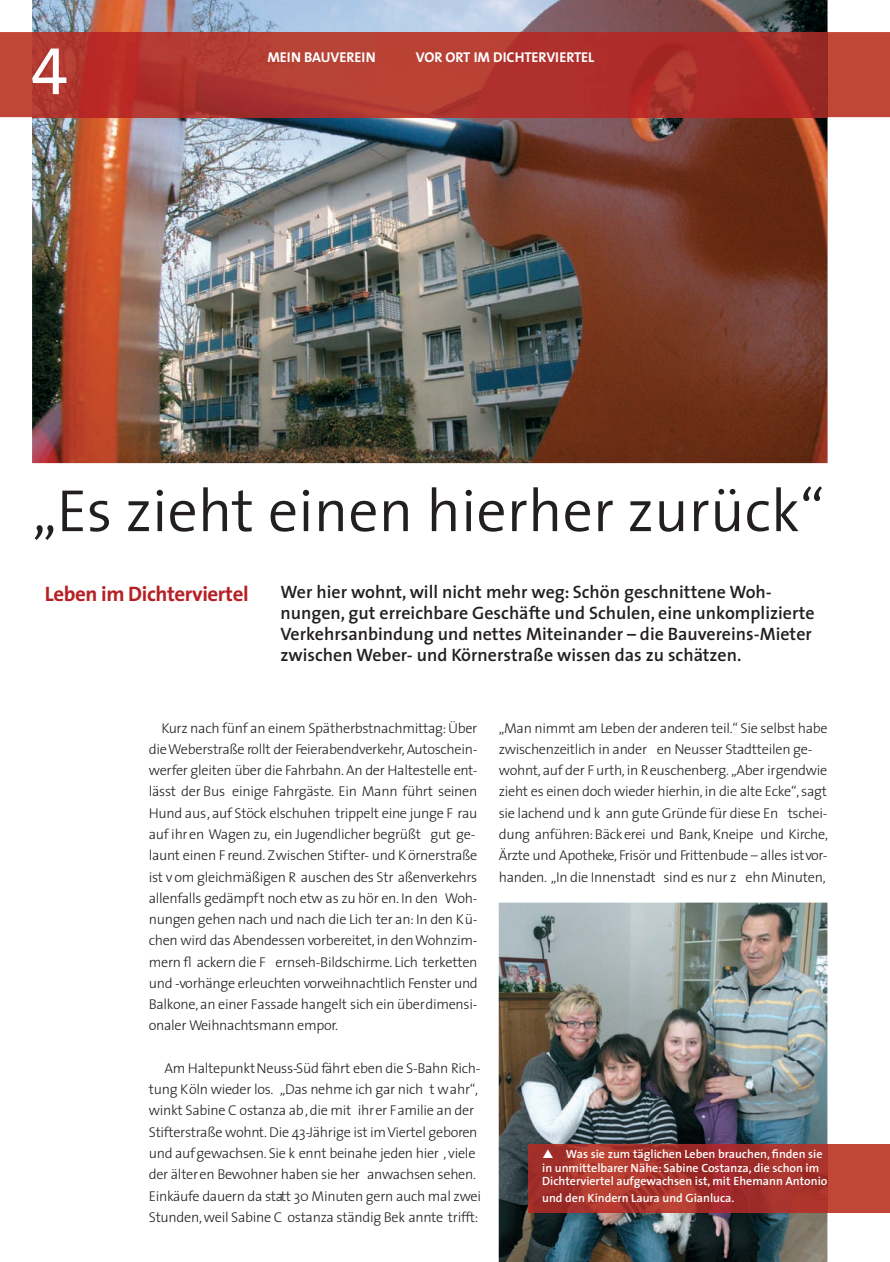
<style>
.page{position:relative;width:890px;height:1262px;background:#fff}
.page>*{position:absolute;margin:0;border:0;box-sizing:border-box;transform-origin:0 0}
.t1{font:67.5px "The Sans Caps";color:#fff}
.t2{font:300 60px "The Sans";color:#231f20}
.t3{font:700 21px "The Sans";letter-spacing:-.02em;color:#b62024}
.t4{font:600 18px/21px "The Sans";color:#231f20}
.t5{font:300 14.25px/21.3px "The Sans";letter-spacing:-.02em;color:#231f20}
.t6{font:700 14.25px "The Sans";color:#fff}
.t7{font:600 12px/13.5px "The Sans";color:#fffefc}
</style>
<div class="page">
<img style="left:499px;top:902px;width:328px;height:360px">
<div style="left:827px;top:1144px;width:63px;height:68px;background:#c04635"></div>
<img style="left:529px;top:1144px;width:299px;height:68px">
<img style="left:32px;top:0;width:795px;height:463px">
<div style="left:0;top:32px;width:890px;height:85px;background:#c04635"></div>
<img style="left:32px;top:32px;width:795px;height:85px">
<svg style="left:543px;top:1149px;width:10px;height:9px"></svg>
<h1 class="t1" style="left:31px;top:15px;width:38px">4</h1>
<p class="t6" style="left:267px;top:45px;width:110px">MEIN BAUVEREIN</p>
<p class="t6" style="left:416px;top:45px;width:180px">VOR ORT IM DICHTERVIERTEL</p>
<h2 class="t2" style="left:32px;top:461px;width:794px">„Es zieht einen hierher zurück“</h2>
<h3 class="t3" style="left:45px;top:576px;width:205px">Leben im Dichterviertel</h3>
<p class="t4" style="left:280px;top:581px;width:536px">Wer hier wohnt, will nicht mehr weg: Schön geschnittene Woh&shy;nungen, gut erreichbare Geschäfte und Schulen, eine unkomplizierte Verkehrsanbindung und nettes Miteinander – die Bauvereins-Mieter zwischen Weber- und Körnerstraße wissen das zu schätzen.</p>
<p class="t5" style="left:149px;top:716px;width:331px;text-indent:13px">Kurz nach fünf an einem Spätherbstnachmittag: Über die Weberstraße rollt der Feierabendverkehr, Autoschein&shy;werfer gleiten über die Fahrbahn. An der Haltestelle ent&shy;lässt der Bus einige Fahrgäste. Ein Mann führt seinen Hund aus, auf Stöck elschuhen trippelt eine junge F rau auf ihr en Wagen zu, ein Jugendlicher begrüßt gut ge&shy;launt einen F reund. Zwischen Stifter- und K örnerstraße ist v om gleichmäßigen R auschen des Str aßenverkehrs allenfalls gedämpft noch etw as zu hör en. In den Woh&shy;nungen gehen nach und nach die Lich ter an: In den Kü&shy;chen wird das Abendessen vorbereitet, in den Wohnzim&shy;mern fl ackern die F ernseh-Bildschirme. Lich terketten und -vorhänge erleuchten vorweihnachtlich Fenster und Balkone, an einer Fassade hangelt sich ein überdimensi&shy;onaler Weihnachtsmann empor.</p>
<p class="t5" style="left:149px;top:1057px;width:334px;text-indent:16px">Am Haltepunkt Neuss-Süd fährt eben die S-Bahn Rich&shy;tung Köln wieder los. „Das nehme ich gar nich t wahr“, winkt Sabine C ostanza ab, die mit ihrer Familie an der Stifterstraße wohnt. Die 43-Jährige ist im Viertel geboren und aufgewachsen. Sie k ennt beinahe jeden hier , viele der älteren Bewohner haben sie her anwachsen sehen.<br>Einkäufe dauern da statt 30 Minuten gern auch mal zwei Stunden, weil Sabine C ostanza ständig Bek annte trifft:</p>
<p class="t5" style="left:499px;top:717px;width:331px">„Man nimmt am Leben der anderen teil.“ Sie selbst habe zwischenzeitlich in ander en Neusser Stadtteilen ge&shy;wohnt, auf der F urth, in Reuschenberg. „Aber irgendwie zieht es einen doch wieder hierhin, in die alte Ecke“, sagt sie lachend und k ann gute Gründe für diese En tschei&shy;dung anführen: Bäckerei und Bank, Kneipe und Kirche, Ärzte und Apotheke, Frisör und Frittenbude – alles ist vor&shy;handen. „In die Innenstadt sind es nur z ehn Minuten,</p>
<p class="t7" style="left:542px;top:1147px;width:287px;text-indent:24px">Was sie zum täglichen Leben brauchen, finden sie in unmittelbarer Nähe: Sabine Costanza, die schon im<br>Dichterviertel aufgewachsen ist, mit Ehemann Antonio</p>
<p class="t7" style="left:542px;top:1190px;width:194px">und den Kindern Laura und Gianluca.</p>
</div>
